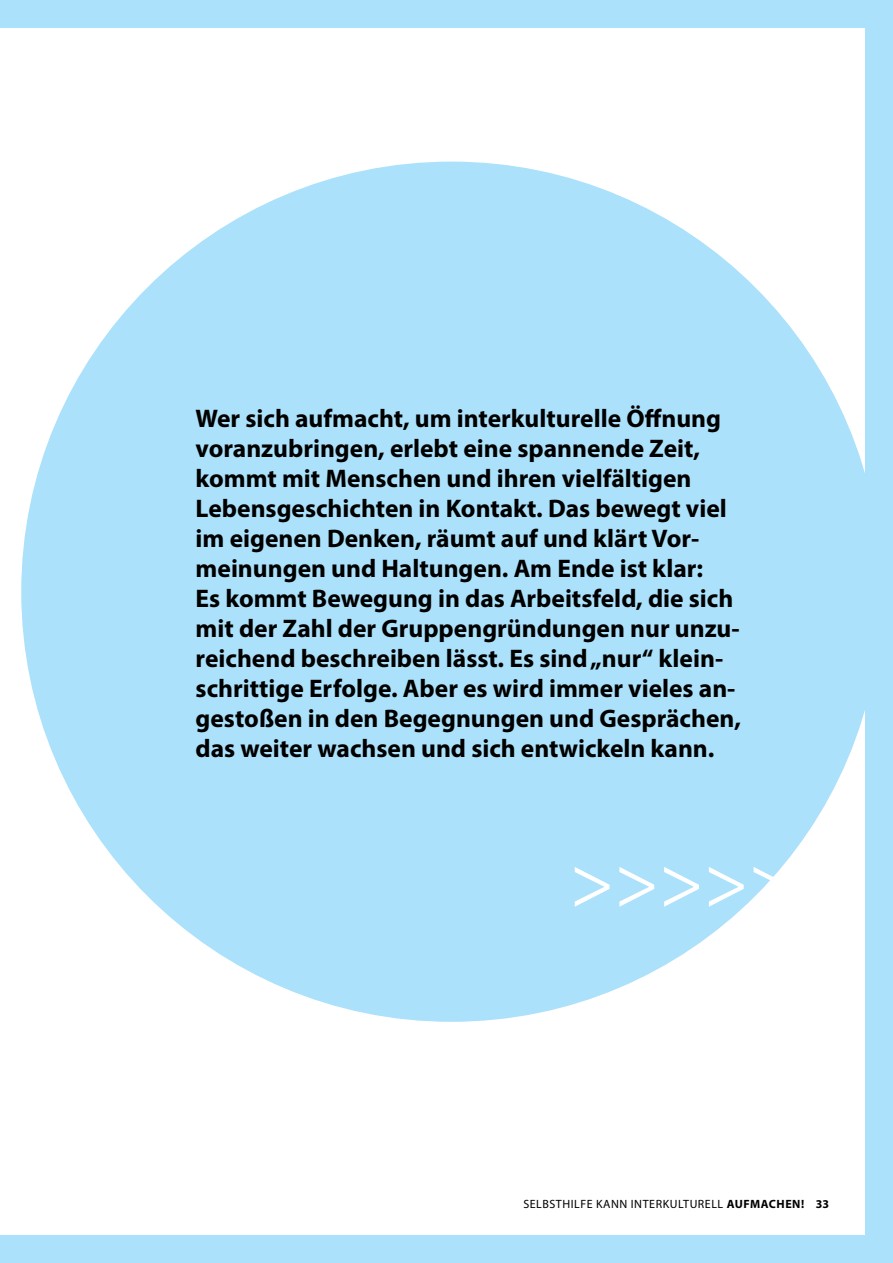
<style>
.page{position:relative;width:893px;height:1263px;background:#abe1fa}
.page>*{position:absolute;margin:0;border:0;box-sizing:border-box;transform-origin:0 0}
.t1{font:75px "Myriad Pro";color:#fff}
.t2{font:700 25.5px/30px "Myriad Pro";color:#000}
.t3{font:12px "Myriad Pro";letter-spacing:.045em;color:#000}
.s1{font-weight:700}
</style>
<div class="page">
<div style="left:0;top:28px;width:865px;height:1207px;background:#fff"></div>
<div style="left:21px;top:162px;width:860px;height:860px;background:#abe1fa;border-radius:50%"></div>
<p class="t2" style="left:196px;top:403px;width:547px">Wer sich aufmacht, um interkulturelle Öffnung voranzubringen, erlebt eine spannende Zeit, kommt mit Menschen und ihren vielfältigen Lebensgeschichten in Kontakt. Das bewegt viel im eigenen Denken, räumt auf und klärt Vor&shy;meinungen und Haltungen. Am Ende ist klar:<br>Es kommt Bewegung in das Arbeitsfeld, die sich mit der Zahl der Gruppengründungen nur unzu&shy;reichend beschreiben lässt. Es sind „nur“ klein&shy;schrittige Erfolge. Aber es wird immer vieles an&shy;gestoßen in den Begegnungen und Gesprächen, das weiter wachsen und sich entwickeln kann.</p>
<h1 class="t1" style="left:570px;top:835px;width:225px">&gt;&gt;&gt;&gt;&gt;</h1>
<p class="t3" style="left:523px;top:1197px;width:307px">SELBSTHILFE KANN INTERKULTURELL <span class="s1">AUFMACHEN! 33</span></p>
</div>
